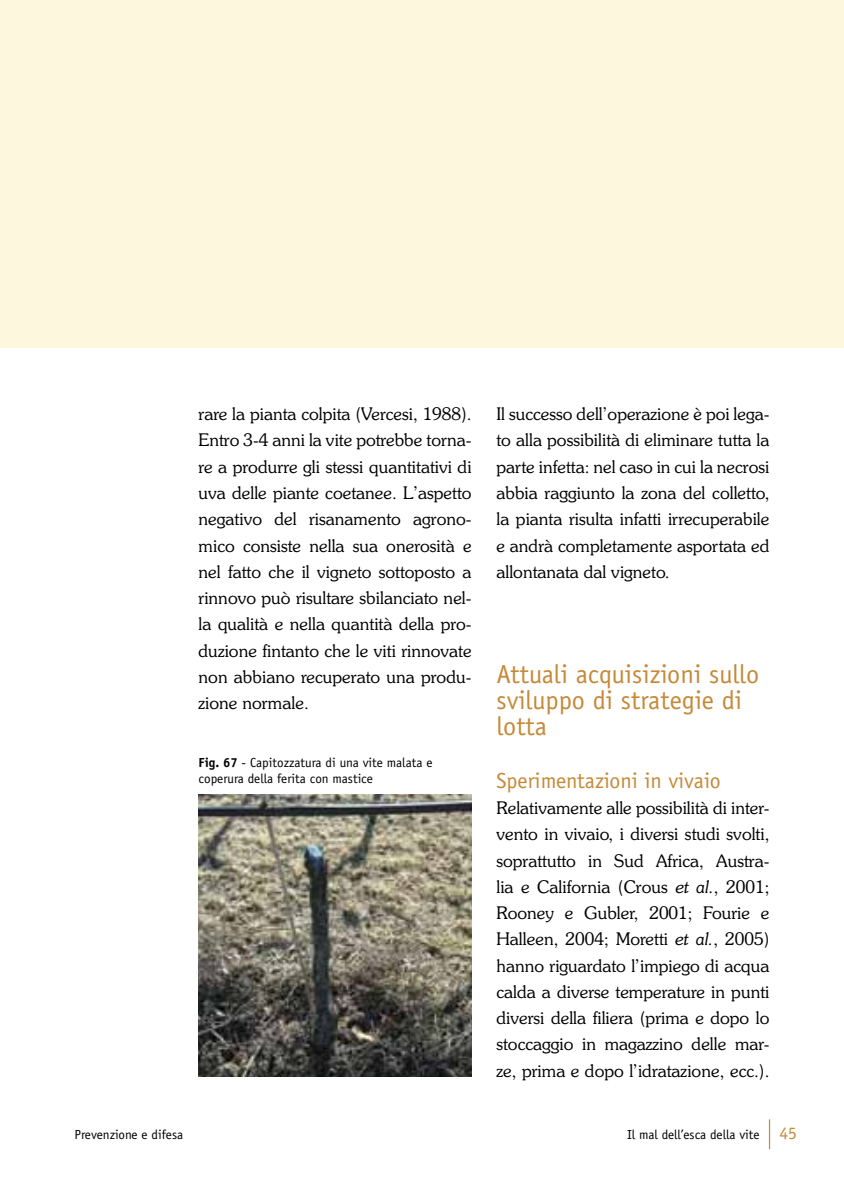
<style>
.page{position:relative;width:844px;height:1191px;background:#fff}
.page>*{position:absolute;margin:0;border:0;box-sizing:border-box;transform-origin:0 0}
.t1{font:26.25px/26.2px "Officina Sans";color:#c58a39}
.t2{font:21.88px "Officina Sans";color:#c58a39}
.t3{font:300 17.5px/26.2px "Souvenir IT Cby BT";color:#000;text-align:justify}
.t4{font:13.12px/15.8px "Officina Sans";color:#000}
.s1{font-style:italic}
.s2{font-weight:700}
.s3{font-size:17.5px;color:#c58a39}
</style>
<div class="page">
<hr style="left:768px;top:1119px;width:2px;height:30px;background:#c58a39">
<div style="left:0;top:0;width:843px;height:347px;background:#fdf7dd"></div>
<img style="left:198px;top:794px;width:273px;height:282px">
<p class="t3" style="left:198px;top:402px;width:274px">rare la pianta colpita (Vercesi, 1988).<br>Entro 3-4 anni la vite potrebbe torna&shy;re a produrre gli stessi quantitativi di uva delle piante coetanee. L ’aspetto negativo del risanamento agrono&shy;mico consiste nella sua onerosità e nel fatto che il vigneto sottoposto a rinnovo può risultare sbilanciato nel&shy;la qualità e nella quantità della pro&shy;duzione fintanto che le viti rinnovate non abbiano recuperato una produ&shy;zione normale.</p>
<p class="t3" style="left:496px;top:402px;width:274px">Il successo dell’operazione è poi lega&shy;to alla possibilità di eliminare tutta la parte infetta: nel caso in cui la necrosi abbia raggiunto la zona del colletto, la pianta risulta infatti irrecuperabile e andrà completamente asportata ed allontanata dal vigneto.</p>
<h1 class="t1" style="left:496px;top:663px;width:264px">Attuali acquisizioni sullo sviluppo di strategie di lotta</h1>
<p class="t2" style="left:496px;top:772px;width:226px">Sperimentazioni in vivaio</p>
<p class="t3" style="left:496px;top:796px;width:274px">Relativamente alle possibilità di inter&shy;vento in vivaio, i diversi studi svolti, soprattutto in Sud Africa, Austra&shy;lia e California (Crous <span class="s1">et al.</span>, 2001; Rooney e Gubler, 2001; Fourie e Halleen, 2004; Moretti <span class="s1">et al.</span>, 2005) hanno riguardato l’impiego di acqua calda a diverse temperature in punti diversi della filiera (prima e dopo lo stoccaggio in magazzino delle mar&shy;ze, prima e dopo l’idratazione, ecc.).</p>
<p class="t4" style="left:198px;top:756px;width:235px"><span class="s2">Fig. 67</span> - Capitozzatura di una vite malata e coperura della ferita con mastice</p>
<p class="t4" style="left:74px;top:1128px;width:110px">Prevenzione e difesa</p>
<p class="t4" style="left:627px;top:1127px;width:171px">Il mal dell’esca della vite <span class="s3">45</span></p>
</div>
